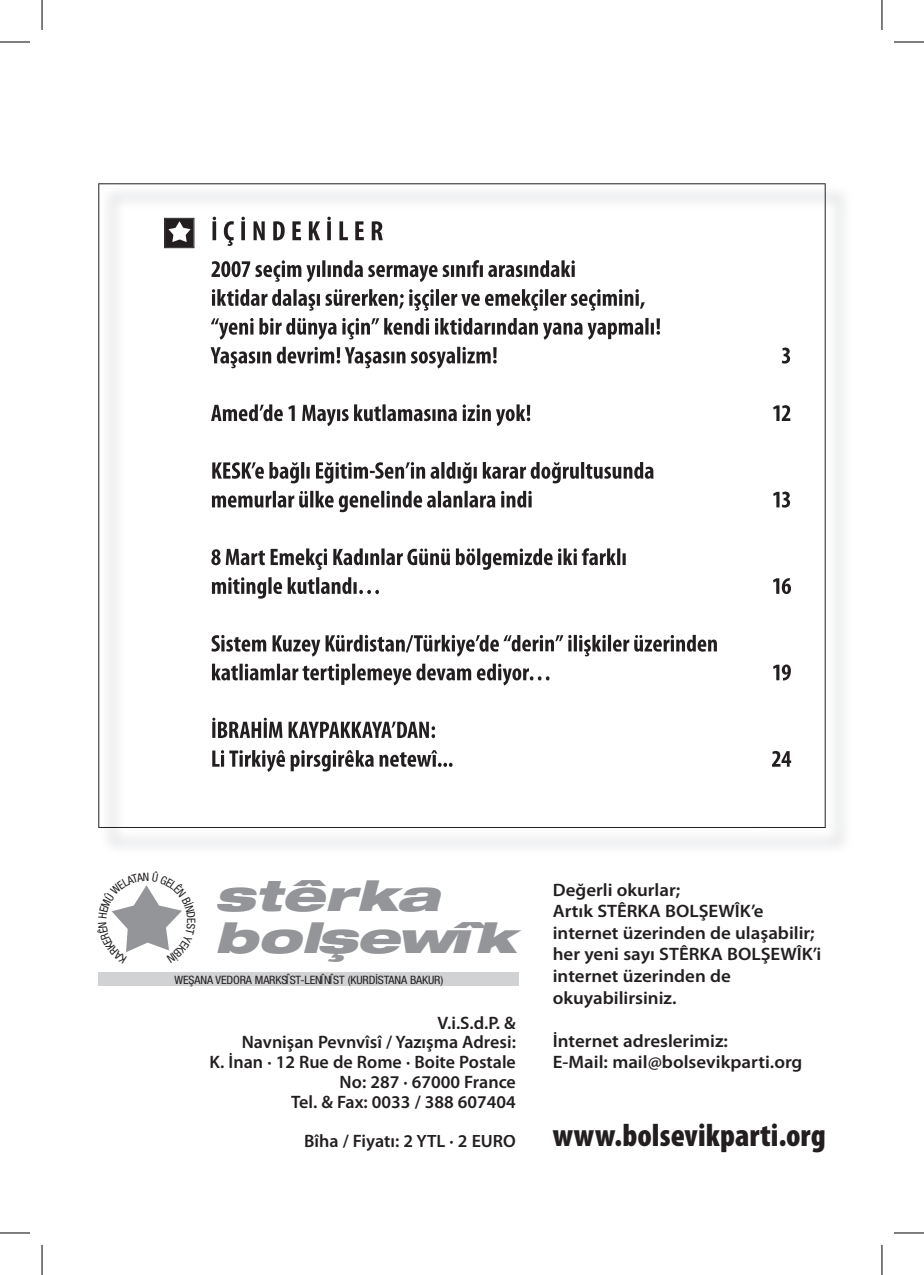
<style>
.page{position:relative;width:924px;height:1275px;background:#fff}
.page>*{position:absolute;margin:0;border:0;box-sizing:border-box;transform-origin:0 0}
.t1{font:italic 900 expanded 41.4px/41.4px "T Helvetica Neue";letter-spacing:-.005em;color:#939598;scale:1.2 1}
.t2{font:600 18px/21.6px "Myriad Pro";color:#231f20;scale:1.05 1}
.t3{font:600 18px/19.8px "Myriad Pro";color:#231f20;text-align:right}
.t4{font:condensed 11.6px "T Helvetica Neue";letter-spacing:-.01em;color:#231f20;scale:1.05 1}
.s1{font-weight:900;font-stretch:condensed;font-size:32px}
</style>
<div class="page">
<img style="left:108px;top:185px;width:736px;height:662px">
<svg style="left:98px;top:183px;width:727px;height:645px"></svg>
<img style="left:758px;top:185px;width:67px;height:643px">
<img style="left:100px;top:756px;width:660px;height:72px">
<img style="left:164px;top:218px;width:30px;height:30px">
<img style="left:165px;top:219px;width:28px;height:28px">
<svg style="left:168px;top:221px;width:22px;height:21px"></svg>
<img style="left:212px;top:217px;width:4px;height:23px">
<img style="left:224px;top:221px;width:10px;height:25px">
<img style="left:241px;top:217px;width:4px;height:23px">
<img style="left:253px;top:221px;width:67px;height:19px">
<img style="left:327px;top:217px;width:4px;height:23px">
<img style="left:339px;top:221px;width:43px;height:19px">
<div style="left:99px;top:972px;width:419px;height:13px;background:#d1d2d4"></div>
<img style="left:211px;top:260px;width:364px;height:22px">
<img style="left:212px;top:289px;width:109px;height:22px">
<img style="left:325px;top:289px;width:320px;height:22px">
<img style="left:211px;top:318px;width:126px;height:22px">
<img style="left:342px;top:318px;width:311px;height:22px">
<img style="left:656px;top:318px;width:4px;height:17px">
<img style="left:210px;top:347px;width:286px;height:21px">
<img style="left:497px;top:347px;width:292px;height:16px">
<img style="left:211px;top:404px;width:319px;height:22px">
<img style="left:531px;top:405px;width:259px;height:16px">
<img style="left:212px;top:462px;width:441px;height:21px">
<img style="left:212px;top:495px;width:14px;height:12px">
<img style="left:228px;top:491px;width:303px;height:21px">
<img style="left:532px;top:491px;width:257px;height:16px">
<img style="left:211px;top:548px;width:414px;height:22px">
<img style="left:212px;top:577px;width:167px;height:21px">
<img style="left:381px;top:578px;width:409px;height:16px">
<img style="left:211px;top:635px;width:124px;height:21px">
<img style="left:336px;top:635px;width:8px;height:16px">
<img style="left:346px;top:635px;width:86px;height:17px">
<img style="left:423px;top:635px;width:9px;height:16px">
<img style="left:434px;top:635px;width:65px;height:21px">
<img style="left:511px;top:635px;width:44px;height:16px">
<svg style="left:503px;top:635px;width:9px;height:6px"></svg>
<img style="left:555px;top:635px;width:8px;height:16px">
<img style="left:568px;top:635px;width:14px;height:16px">
<img style="left:583px;top:639px;width:7px;height:17px">
<img style="left:592px;top:635px;width:37px;height:16px">
<img style="left:634px;top:635px;width:8px;height:16px">
<img style="left:644px;top:635px;width:72px;height:16px">
<img style="left:212px;top:663px;width:274px;height:22px">
<img style="left:486px;top:663px;width:63px;height:22px">
<img style="left:772px;top:664px;width:18px;height:16px">
<img style="left:212px;top:717px;width:3px;height:21px">
<img style="left:218px;top:721px;width:33px;height:17px">
<img style="left:251px;top:721px;width:10px;height:17px">
<img style="left:263px;top:717px;width:4px;height:21px">
<img style="left:269px;top:721px;width:166px;height:17px">
<img style="left:212px;top:750px;width:64px;height:22px">
<img style="left:276px;top:750px;width:9px;height:17px">
<img style="left:290px;top:750px;width:54px;height:21px">
<img style="left:345px;top:750px;width:8px;height:17px">
<img style="left:355px;top:750px;width:82px;height:17px">
<img style="left:432px;top:750px;width:5px;height:16px">
<svg style="left:431px;top:750px;width:1px;height:16px"></svg>
<img style="left:437px;top:762px;width:16px;height:5px">
<img style="left:771px;top:751px;width:19px;height:15px">
<hr style="left:0;top:42px;width:30px;height:1px;background:#000">
<hr style="left:893px;top:42px;width:30px;height:1px;background:#000">
<hr style="left:0;top:1232px;width:30px;height:1px;background:#000">
<hr style="left:893px;top:1232px;width:30px;height:1px;background:#000">
<hr style="left:42px;top:0;width:1px;height:30px;background:#000">
<hr style="left:42px;top:1245px;width:1px;height:30px;background:#000">
<hr style="left:881px;top:0;width:1px;height:30px;background:#000">
<hr style="left:881px;top:1245px;width:1px;height:30px;background:#000">
<svg style="left:112px;top:885px;width:70px;height:67px"></svg>
<h1 class="t1" style="left:214px;top:874px;width:252px">stêrka bolflewîk</h1>
<p class="t2" style="left:552px;top:879px;width:257px">Değer li okur lar;<br>Ar tık STÊR KA BOL ŞE WÎK’e<br>in ter net üze rin den de ula şa bi lir; her ye ni sa yı STÊR KA BOL ŞE WÎK’i in ter net üze rin den de<br>oku ya bi lir si niz.</p>
<p class="t2" style="left:552px;top:1030px;width:239px">İn ter net ad res le ri miz:<br>E-Ma il: ma il@bol se vik par ti.org</p>
<p class="t4" style="left:174px;top:973px;width:257px">WEfiANA VEDORA MARKSÎST-LENÎNÎST (KURD‹STANA BAKUR)</p>
<p class="t3" style="left:209px;top:1013px;width:308px">V.i.S.d.P. &amp;<br>Navnişan Pevnvîsî / Yazışma Adresi:<br>K. İnan · 12 Rue de Rome · Boite Postale<br>No: 287 · 67000 France<br>Tel. &amp; Fax: 0033 / 388 607404</p>
<p class="t3" style="left:304px;top:1131px;width:523px">Bîha / Fiyatı: 2 YTL · 2 EURO <span class="s1">www.bolsevikparti.org</span></p>
</div>
